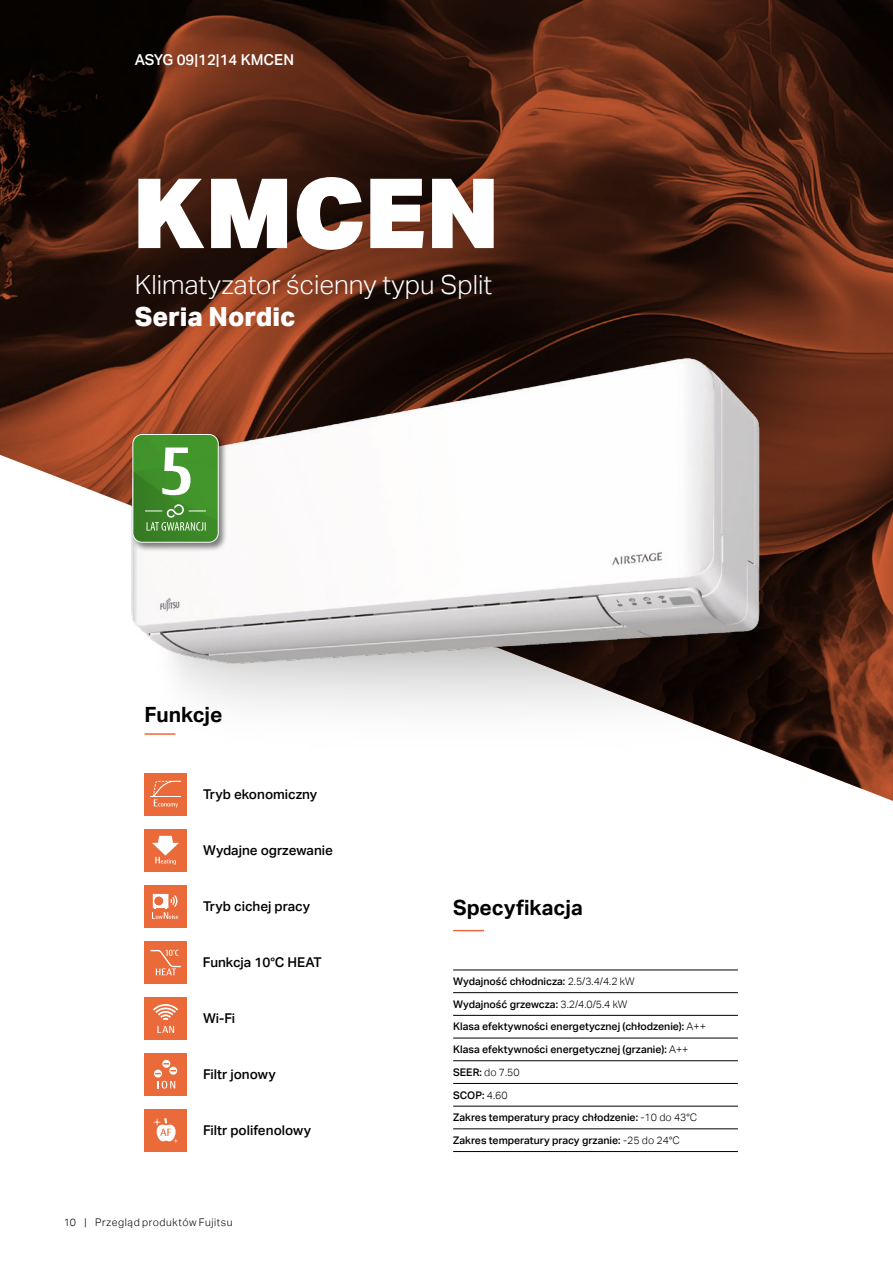
<style>
.page{position:relative;width:893px;height:1263px;background:#fff}
.page>*{position:absolute;margin:0;border:0;box-sizing:border-box;transform-origin:0 0}
.t1{font:900 97.05px "Aktiv Grotesk";color:#fff}
.t2{font:300 26.4px "Aktiv Grotesk";color:#fff}
.t3{font:800 26.4px "Aktiv Grotesk";color:#fff}
.t4{font:700 21px "Aktiv Grotesk";color:#020203}
.t5{font:500 15px "Aktiv Grotesk";color:#fff}
.t6{font:500 13.5px "Aktiv Grotesk";color:#020203}
.t7{font:500 10.5px/22.6px "Aktiv Grotesk";color:#020203}
.t8{font:300 10.5px "Aktiv Grotesk";letter-spacing:.055em;color:#000}
.s1{font-weight:300}
</style>
<div class="page">
<img style="left:0;top:0;width:893px;height:801px">
<img style="left:133px;top:591px;width:700px;height:209px">
<hr style="left:453px;top:970px;width:285px;height:1px;background:#000">
<hr style="left:453px;top:992px;width:285px;height:1px;background:#000">
<hr style="left:453px;top:1015px;width:285px;height:1px;background:#000">
<hr style="left:453px;top:1038px;width:285px;height:1px;background:#000">
<hr style="left:453px;top:1060px;width:285px;height:1px;background:#000">
<hr style="left:453px;top:1083px;width:285px;height:1px;background:#000">
<hr style="left:453px;top:1106px;width:285px;height:1px;background:#000">
<hr style="left:453px;top:1128px;width:285px;height:1px;background:#000">
<hr style="left:453px;top:1151px;width:285px;height:1px;background:#000">
<hr style="left:453px;top:930px;width:31px;height:1px;background:#ea6a3c">
<hr style="left:145px;top:733px;width:30px;height:2px;background:#ea6a3c">
<div style="left:145px;top:1053px;width:42px;height:43px;background:#eb6a3a"></div>
<svg style="left:154px;top:1060px;width:23px;height:28px"></svg>
<div style="left:145px;top:773px;width:42px;height:42px;background:#eb6a3a"></div>
<div style="left:145px;top:829px;width:42px;height:42px;background:#eb6a3a"></div>
<div style="left:145px;top:885px;width:42px;height:42px;background:#eb6a3a"></div>
<svg style="left:153px;top:781px;width:28px;height:27px"></svg>
<hr style="left:150px;top:796px;width:31px;height:1px;background:#fff">
<div style="left:145px;top:997px;width:42px;height:42px;background:#eb6a3a"></div>
<svg style="left:157px;top:1026px;width:17px;height:7px"></svg>
<svg style="left:153px;top:1004px;width:25px;height:16px"></svg>
<svg style="left:152px;top:894px;width:26px;height:25px"></svg>
<svg style="left:152px;top:836px;width:27px;height:29px"></svg>
<div style="left:144px;top:941px;width:43px;height:42px;background:#eb6a3a"></div>
<div style="left:145px;top:1109px;width:42px;height:43px;background:#eb6a3a"></div>
<svg style="left:153px;top:1118px;width:25px;height:26px"></svg>
<img style="left:126px;top:352px;width:639px;height:317px">
<div style="left:131px;top:433px;width:97px;height:119px;background:#000;opacity:.5"></div>
<img style="left:133px;top:434px;width:85px;height:108px">
<div style="left:133px;top:434px;width:86px;height:108px;border:1px solid #fff;border-radius:9px"></div>
<svg style="left:145px;top:504px;width:61px;height:27px"></svg>
<svg style="left:162px;top:447px;width:29px;height:48px"></svg>
<svg style="left:150px;top:950px;width:31px;height:25px"></svg>
<h3 class="t5" style="left:135px;top:51px;width:161px">ASYG 09|12|14 KMCEN</h3>
<h1 class="t1" style="left:133px;top:150px;width:368px">KMCEN</h1>
<h2 class="t2" style="left:135px;top:270px;width:359px">Klimatyzator ścienny typu Split</h2>
<h2 class="t3" style="left:135px;top:301px;width:162px">Seria Nordic</h2>
<h3 class="t4" style="left:145px;top:703px;width:79px">Funkcje</h3>
<p class="t6" style="left:203px;top:786px;width:116px">Tryb ekonomiczny</p>
<p class="t6" style="left:203px;top:843px;width:131px">Wydajne ogrzewanie</p>
<p class="t6" style="left:203px;top:899px;width:108px">Tryb cichej pracy</p>
<p class="t6" style="left:203px;top:955px;width:120px">Funkcja 10°C HEAT</p>
<p class="t6" style="left:203px;top:1011px;width:34px">Wi-Fi</p>
<p class="t6" style="left:203px;top:1067px;width:74px">Filtr jonowy</p>
<p class="t6" style="left:203px;top:1123px;width:110px">Filtr polifenolowy</p>
<p class="t8" style="left:64px;top:1216px;width:170px">10 | Przegląd produktów Fujitsu</p>
<h3 class="t4" style="left:453px;top:895px;width:131px">Specyfikacja</h3>
<p class="t7" style="left:453px;top:970px;width:254px">Wydajność chłodnicza: <span class="s1">2.5/3.4/4.2 kW<br></span>Wydajność grzewcza: <span class="s1">3.2/4.0/5.4 kW<br></span>Klasa efektywności energetycznej (chłodzenie): <span class="s1">A++ </span>Klasa efektywności energetycznej (grzanie): <span class="s1">A++ </span>SEER: <span class="s1">do 7.50<br></span>SCOP: <span class="s1">4.60<br></span>Zakres temperatury pracy chłodzenie: <span class="s1">-10 do 43°C </span>Zakres temperatury pracy grzanie: <span class="s1">-25 do 24°C</span></p>
</div>
